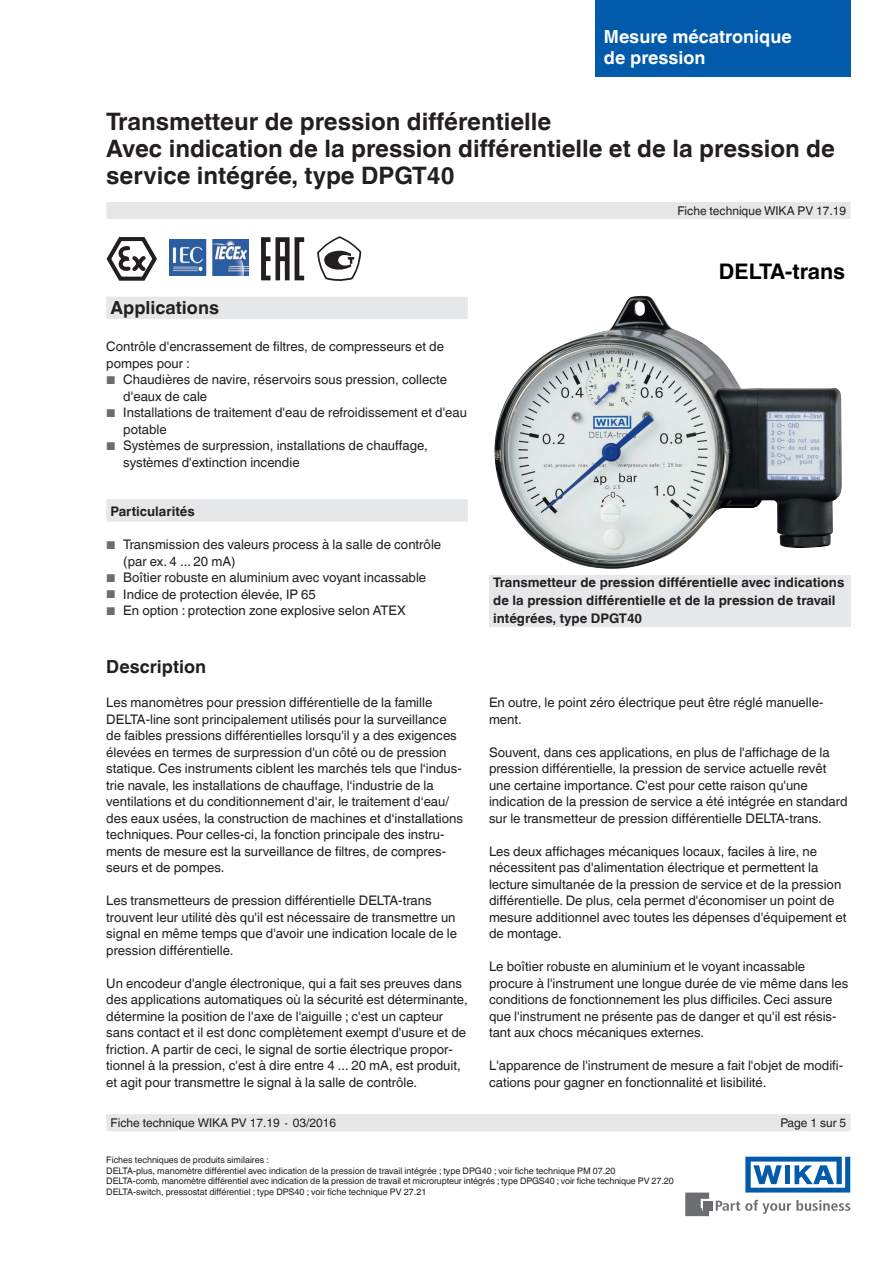
<style>
.page{position:relative;width:893px;height:1263px;background:#fff}
.page>*{position:absolute;margin:0;border:0;box-sizing:border-box;transform-origin:0 0}
.t1{font:700 24px/27px "Helvetica World";color:#231f20}
.t2{font:700 21.45px "Helvetica World";color:#000}
.t3{font:700 18px/21px "Helvetica World";color:#fff}
.t4{font:700 18px "Helvetica World";color:#231f20}
.t5{font:13.2px/16.5px "Helvetica World";color:#231f20}
.t6{font:700 13.2px/18px "Helvetica World";color:#231f20}
.t7{font:12px "Helvetica World";color:#231f20}
.t8{font:9px/10.5px "Helvetica World";color:#231f20}
.s1{font-size:11.25px;color:#6c6d70}
</style>
<div class="page">
<svg style="left:716px;top:1200px;width:134px;height:14px"></svg>
<div style="left:703px;top:1201px;width:9px;height:9px;background:#6c6d70"></div>
<svg style="left:685px;top:1192px;width:24px;height:24px"></svg>
<svg style="left:745px;top:1157px;width:105px;height:35px"></svg>
<div style="left:106px;top:202px;width:744px;height:17px;background:#e6e7e9"></div>
<div style="left:106px;top:1114px;width:744px;height:17px;background:#e6e7e9"></div>
<svg style="left:261px;top:237px;width:9px;height:43px"></svg>
<svg style="left:276px;top:237px;width:28px;height:43px"></svg>
<svg style="left:317px;top:236px;width:44px;height:45px"></svg>
<svg style="left:106px;top:237px;width:51px;height:44px"></svg>
<img style="left:169px;top:240px;width:80px;height:36px">
<img style="left:494px;top:296px;width:348px;height:273px">
<div style="left:489px;top:575px;width:361px;height:51px;background:#e6e7e9"></div>
<div style="left:106px;top:297px;width:362px;height:22px;background:#e6e7e9"></div>
<div style="left:106px;top:499px;width:362px;height:23px;background:#e6e7e9"></div>
<div style="left:595px;top:0;width:255px;height:77px;background:#015aaa"></div>
<h3 class="t3" style="left:604px;top:26px;width:189px">Mesure mécatronique de pression</h3>
<h3 class="t3" style="left:608px;top:26px;width:189px">Mesure mécatronique de pression</h3>
<h1 class="t1" style="left:106px;top:108px;width:730px">Transmetteur de pression différentielle<br>Avec indication de la pression différentielle et de la pression de service intégrée, type DPGT40</h1>
<p class="t7" style="left:677px;top:204px;width:170px">Fiche technique WIKA PV 17.19</p>
<h3 class="t4" style="left:111px;top:297px;width:110px">Applications</h3>
<p class="t5" style="left:106px;top:338px;width:339px">Contrôle d'encrassement de filtres, de compresseurs et de pompes pour :</p>
<p class="t5" style="left:123px;top:371px;width:325px;text-indent:-17px"><span class="s1">■</span> Chaudières de navire, réservoirs sous pression, collecte d'eaux de cale</p>
<p class="t5" style="left:123px;top:404px;width:345px;text-indent:-17px"><span class="s1">■</span> Installations de traitement d'eau de refroidissement et d'eau potable</p>
<p class="t5" style="left:123px;top:437px;width:306px;text-indent:-17px"><span class="s1">■</span> Systèmes de surpression, installations de chauffage, systèmes d'extinction incendie</p>
<p class="t6" style="left:111px;top:503px;width:86px">Particularités</p>
<p class="t5" style="left:123px;top:536px;width:319px;text-indent:-17px"><span class="s1">■</span> Transmission des valeurs process à la salle de contrôle (par ex. 4 ... 20 mA)</p>
<p class="t5" style="left:106px;top:569px;width:321px"><span class="s1">■</span> Boîtier robuste en aluminium avec voyant incassable</p>
<p class="t5" style="left:106px;top:586px;width:211px"><span class="s1">■</span> Indice de protection élevée, IP 65</p>
<p class="t5" style="left:106px;top:602px;width:301px"><span class="s1">■</span> En option : protection zone explosive selon ATEX</p>
<h3 class="t4" style="left:106px;top:657px;width:101px">Description</h3>
<p class="t5" style="left:106px;top:694px;width:358px">Les manomètres pour pression différentielle de la famille DELTA-line sont principalement utilisés pour la surveillance de faibles pressions différentielles lorsqu'il y a des exigences élevées en termes de surpression d'un côté ou de pression statique. Ces instruments ciblent les marchés tels que l‘indus&shy;trie navale, les installations de chauffage, l‘industrie de la ventilations et du conditionnement d‘air, le traitement d‘eau/ des eaux usées, la construction de machines et d‘installations techniques. Pour celles-ci, la fonction principale des instru&shy;ments de mesure est la surveillance de filtres, de compres&shy;seurs et de pompes.</p>
<p class="t5" style="left:106px;top:892px;width:352px">Les transmetteurs de pression différentielle DELTA-trans trouvent leur utilité dès qu'il est nécessaire de transmettre un signal en même temps que d'avoir une indication locale de le pression différentielle.</p>
<p class="t5" style="left:106px;top:975px;width:363px">Un encodeur d'angle électronique, qui a fait ses preuves dans des applications automatiques où la sécurité est déterminante, détermine la position de l'axe de l'aiguille ; c'est un capteur sans contact et il est donc complètement exempt d'usure et de friction. A partir de ceci, le signal de sortie électrique propor&shy;tionnel à la pression, c'est à dire entre 4 ... 20 mA, est produit, et agit pour transmettre le signal à la salle de contrôle.</p>
<h2 class="t2" style="left:719px;top:259px;width:128px">DELTA-trans</h2>
<p class="t6" style="left:493px;top:574px;width:353px">Transmetteur de pression différentielle avec indications de la pression différentielle et de la pression de travail intégrées, type DPGT40</p>
<p class="t5" style="left:489px;top:694px;width:336px">En outre, le point zéro électrique peut être réglé manuelle&shy;ment.</p>
<p class="t5" style="left:489px;top:744px;width:360px">Souvent, dans ces applications, en plus de l'affichage de la pression différentielle, la pression de service actuelle revêt une certaine importance. C'est pour cette raison qu'une indication de la pression de service a été intégrée en standard sur le transmetteur de pression différentielle DELTA-trans.</p>
<p class="t5" style="left:489px;top:843px;width:359px">Les deux affichages mécaniques locaux, faciles à lire, ne nécessitent pas d'alimentation électrique et permettent la lecture simultanée de la pression de service et de la pression différentielle. De plus, cela permet d'économiser un point de mesure additionnel avec toutes les dépenses d'équipement et de montage.</p>
<p class="t5" style="left:489px;top:958px;width:361px">Le boîtier robuste en aluminium et le voyant incassable procure à l'instrument une longue durée de vie même dans les conditions de fonctionnement les plus difficiles. Ceci assure que l'instrument ne présente pas de danger et qu'il est résis&shy;tant aux chocs mécaniques externes.</p>
<p class="t5" style="left:489px;top:1057px;width:356px">L'apparence de l'instrument de mesure a fait l'objet de modifi&shy;cations pour gagner en fonctionnalité et lisibilité.</p>
<p class="t7" style="left:111px;top:1116px;width:227px">Fiche technique WIKA PV 17.19 ∙ 03/2016</p>
<p class="t7" style="left:780px;top:1116px;width:67px">Page 1 sur 5</p>
<p class="t8" style="left:106px;top:1155px;width:569px">Fiches techniques de produits similaires :<br>DELTA-plus, manomètre différentiel avec indication de la pression de travail intégrée ; type DPG40 ; voir fiche technique PM 07.20<br>DELTA-comb, manomètre différentiel avec indication de la pression de travail et microrupteur intégrés ; type DPGS40 ; voir fiche technique PV 27.20<br>DELTA-switch, pressostat différentiel ; type DPS40 ; voir fiche technique PV 27.21</p>
</div>
